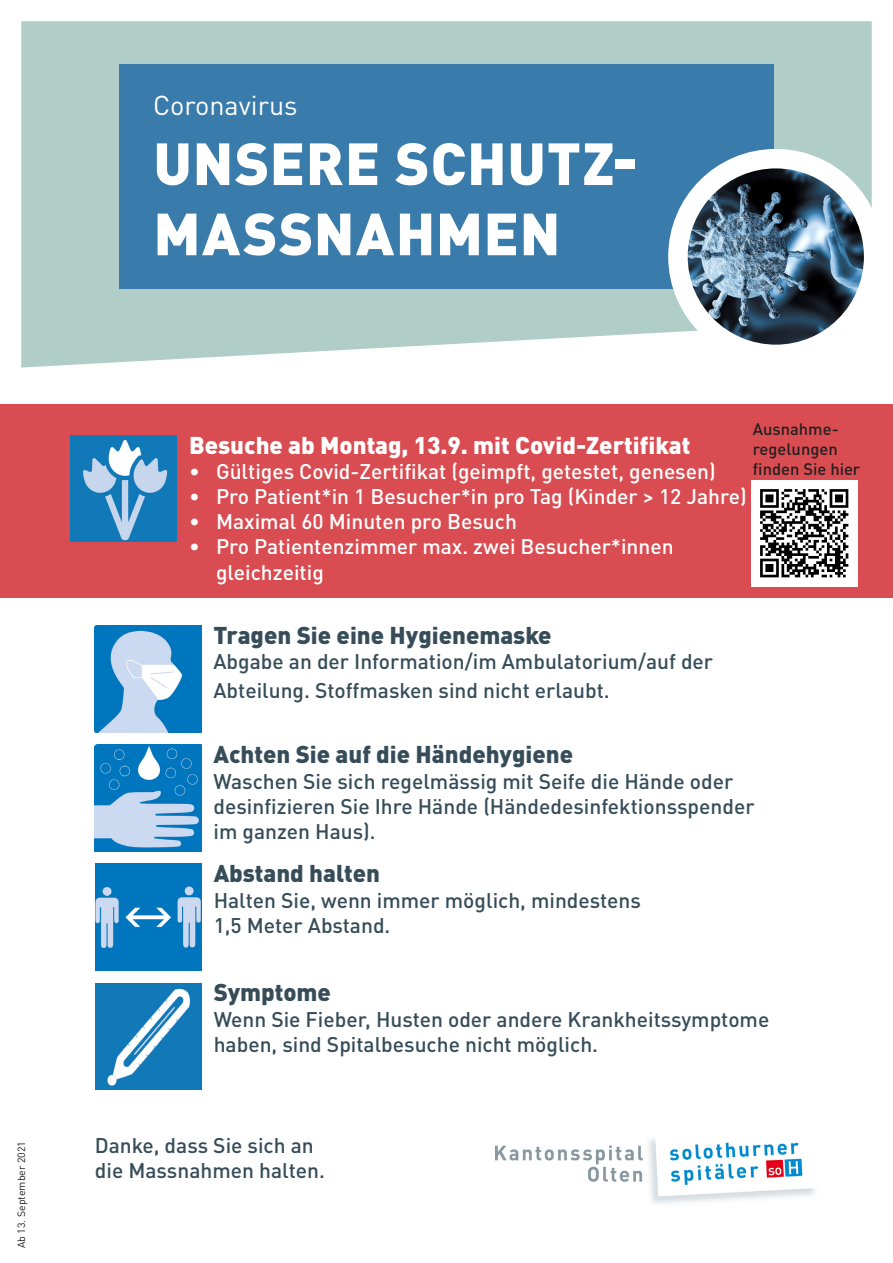
<style>
.page{position:relative;width:893px;height:1263px;background:#fff}
.page>*{position:absolute;margin:0;border:0;box-sizing:border-box;transform-origin:0 0}
._01_Titelseite_T{font:900 58.5px "DINOT";letter-spacing:.015em;color:#fff}
.t1{font:27px "DINOT";color:#fff}
.t2{font:900 24px "DINOT";color:#364d59}
.t3{font:900 24px "DINOT";color:#fff}
.t4{font:500 21px/25.2px "DINOT";color:#364d59}
.t5{font:500 21px/25.2px "DINOT";color:#fff}
.t6{font:500 16.5px "DINOT";color:#231f20}
.t7{font:10.5px "DINOT";color:#231f20}
</style>
<div class="page">
<div style="left:0;top:404px;width:893px;height:193px;background:#d94d52"></div>
<svg style="left:21px;top:21px;width:851px;height:347px;background:#b9d2cd"></svg>
<img style="left:495px;top:1138px;width:320px;height:66px">
<div style="left:119px;top:64px;width:655px;height:225px;background:#397baa"></div>
<img style="left:95px;top:626px;width:106px;height:106px">
<img style="left:95px;top:745px;width:106px;height:106px">
<img style="left:95px;top:983px;width:106px;height:106px">
<img style="left:95px;top:864px;width:106px;height:106px">
<img style="left:70px;top:435px;width:107px;height:107px">
<img style="left:751px;top:480px;width:107px;height:107px">
<img style="left:678px;top:159px;width:194px;height:194px">
<div style="left:668px;top:149px;width:215px;height:215px;border:20px solid #fff;border-radius:50%"></div>
<p class="t1" style="left:153px;top:84px;width:146px">Coronavirus</p>
<p class="_01_Titelseite_T" style="left:153px;top:117px;width:486px">UNSERE SCHUTZ-</p>
<p class="_01_Titelseite_T" style="left:153px;top:187px;width:409px">MASSNAHMEN</p>
<p class="t3" style="left:189px;top:426px;width:503px">Besuche ab Montag, 13.9. mit Covid-Zertifikat</p>
<p class="t5" style="left:189px;top:458px;width:528px">• Gültiges Covid-Zertifikat (geimpft, getestet, genesen)</p>
<p class="t5" style="left:189px;top:483px;width:559px">• Pro Patient*in 1 Besucher*in pro Tag (Kinder &gt; 12 Jahre)</p>
<p class="t5" style="left:189px;top:508px;width:329px">• Maximal 60 Minuten pro Besuch</p>
<p class="t5" style="left:216px;top:534px;width:459px;text-indent:-27px">• Pro Patientenzimmer max. zwei Besucher*innen gleichzeitig</p>
<p class="t6" style="left:753px;top:419px;width:87px">Ausnahme-</p>
<p class="t6" style="left:753px;top:439px;width:86px">regelungen</p>
<p class="t6" style="left:753px;top:458px;width:109px">finden Sie hier</p>
<p class="t2" style="left:214px;top:616px;width:340px">Tragen Sie eine Hygienemaske</p>
<p class="t4" style="left:214px;top:649px;width:501px">Abgabe an der Information/im Ambulatorium/auf der</p>
<p class="t4" style="left:214px;top:677px;width:398px">Abteilung. Stoffmasken sind nicht erlaubt.</p>
<p class="t2" style="left:214px;top:735px;width:361px">Achten Sie auf die Händehygiene</p>
<p class="t4" style="left:214px;top:768px;width:543px">Waschen Sie sich regelmässig mit Seife die Hände oder desinfizieren Sie Ihre Hände (Händedesinfektionsspender</p>
<p class="t4" style="left:214px;top:818px;width:164px">im ganzen Haus).</p>
<p class="t2" style="left:214px;top:854px;width:168px">Abstand halten</p>
<p class="t4" style="left:214px;top:887px;width:429px">Halten Sie, wenn immer möglich, mindestens</p>
<p class="t4" style="left:214px;top:912px;width:178px">1,5 Meter Abstand.</p>
<p class="t2" style="left:214px;top:973px;width:119px">Symptome</p>
<p class="t4" style="left:214px;top:1006px;width:557px">Wenn Sie Fieber, Husten oder andere Krankheitssymptome</p>
<p class="t4" style="left:214px;top:1031px;width:386px">haben, sind Spitalbesuche nicht möglich.</p>
<p class="t7" style="left:13px;top:1248px;width:109px;rotate:-90deg">Ab 13. September 2021</p>
<p class="t4" style="left:95px;top:1132px;width:220px">Danke, dass Sie sich an</p>
<p class="t4" style="left:95px;top:1157px;width:232px">die Massnahmen halten.</p>
</div>
